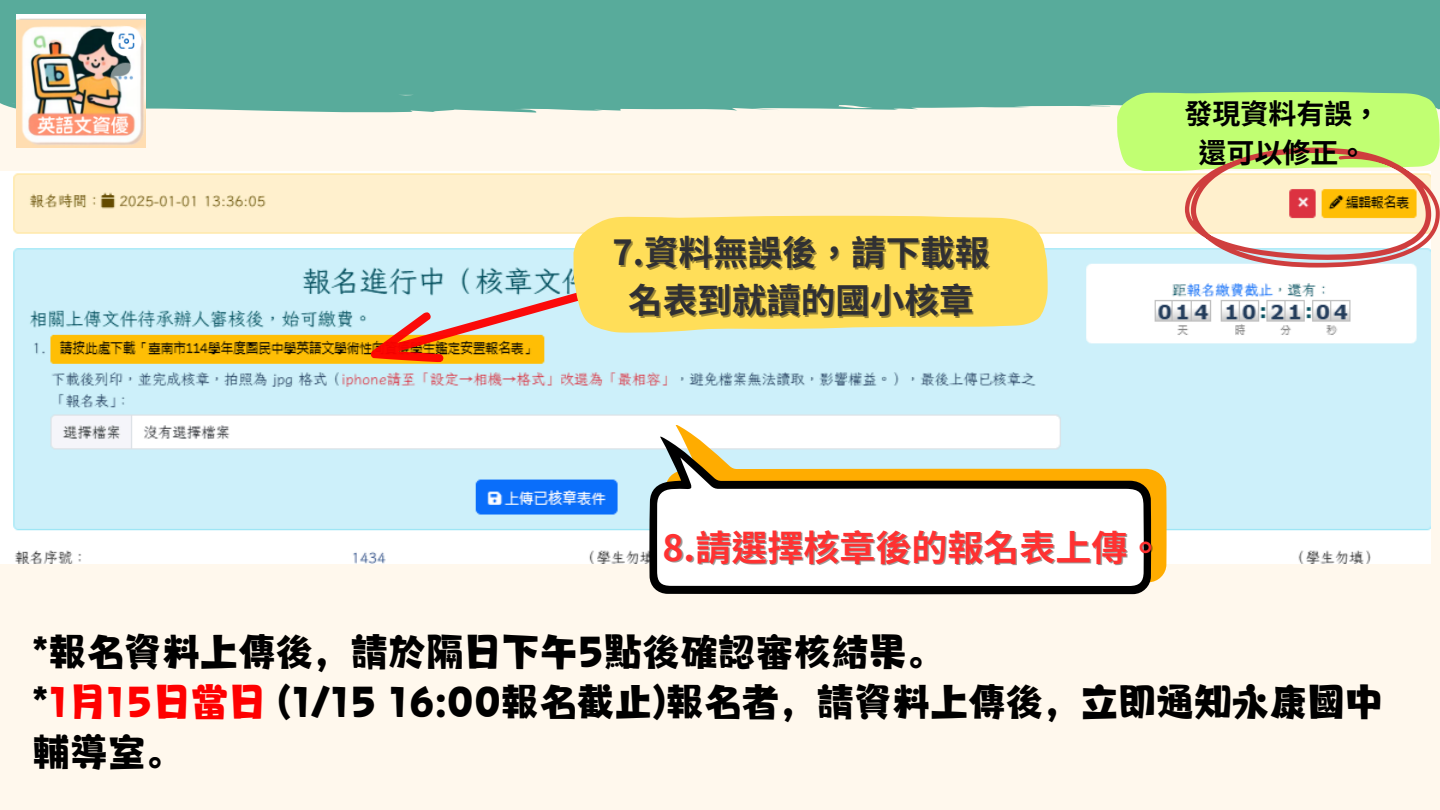
<style>
.page{position:relative;width:1440px;height:810px;background:#fff8ed}
.page>*{position:absolute;margin:0;border:0;box-sizing:border-box;transform-origin:0 0}
.t1{font:42px/50.2px "Canva Joyful TC";color:#000}
.t2{font:700 36px "Noto Sans TC";color:#ff3131}
.t3{font:700 34.5px "Noto Sans TC";color:#303033}
.t4{font:700 28px/39px "Noto Sans TC";color:#000;text-align:center}
.s1{color:rgb(0 0 0/.4)}
.s2{color:#fe0000}
</style>
<div class="page">
<div style="left:0;top:0;width:1440px;height:114px;background:#58ab9b"></div>
<img style="left:17px;top:14px;width:128px;height:133px">
<img style="left:0;top:172px;width:1430px;height:392px">
<svg style="left:665px;top:425px;width:502px;height:157px;background:#f3e9c8"></svg>
<svg style="left:649px;top:437px;width:502px;height:157px;background:#969e9b"></svg>
<svg style="left:657px;top:457px;width:487px;height:129px;background:#e8e4d5"></svg>
<svg style="left:364px;top:260px;width:539px;height:149px;background:#cad7d5"></svg>
<svg style="left:1117px;top:92px;width:323px;height:176px;background:#dbe299"></svg>
<svg style="left:573px;top:216px;width:475px;height:117px;background:#fcdf63"></svg>
<p class="t3" style="left:612px;top:225px;width:378px">7.資料無誤後，請下載報</p>
<p class="t3" style="left:628px;top:273px;width:347px">名表到就讀的國<span class="s1">小</span>核章</p>
<p class="t4" style="left:1184px;top:93px;width:197px">發現資料有誤，還可以修正。</p>
<p class="t2" style="left:662px;top:519px;width:502px">8.請選擇核章後的報名表上傳。</p>
<p class="t1" style="left:32px;top:626px;width:1352px">*報名資料上傳後，請於隔日下午5點後確認審核結果。<br>*<span class="s2">1月15日當日</span> (1/15 16:00報名截止)報名者，請資料上傳後，立即通知永康國中輔導室。</p>
</div>
